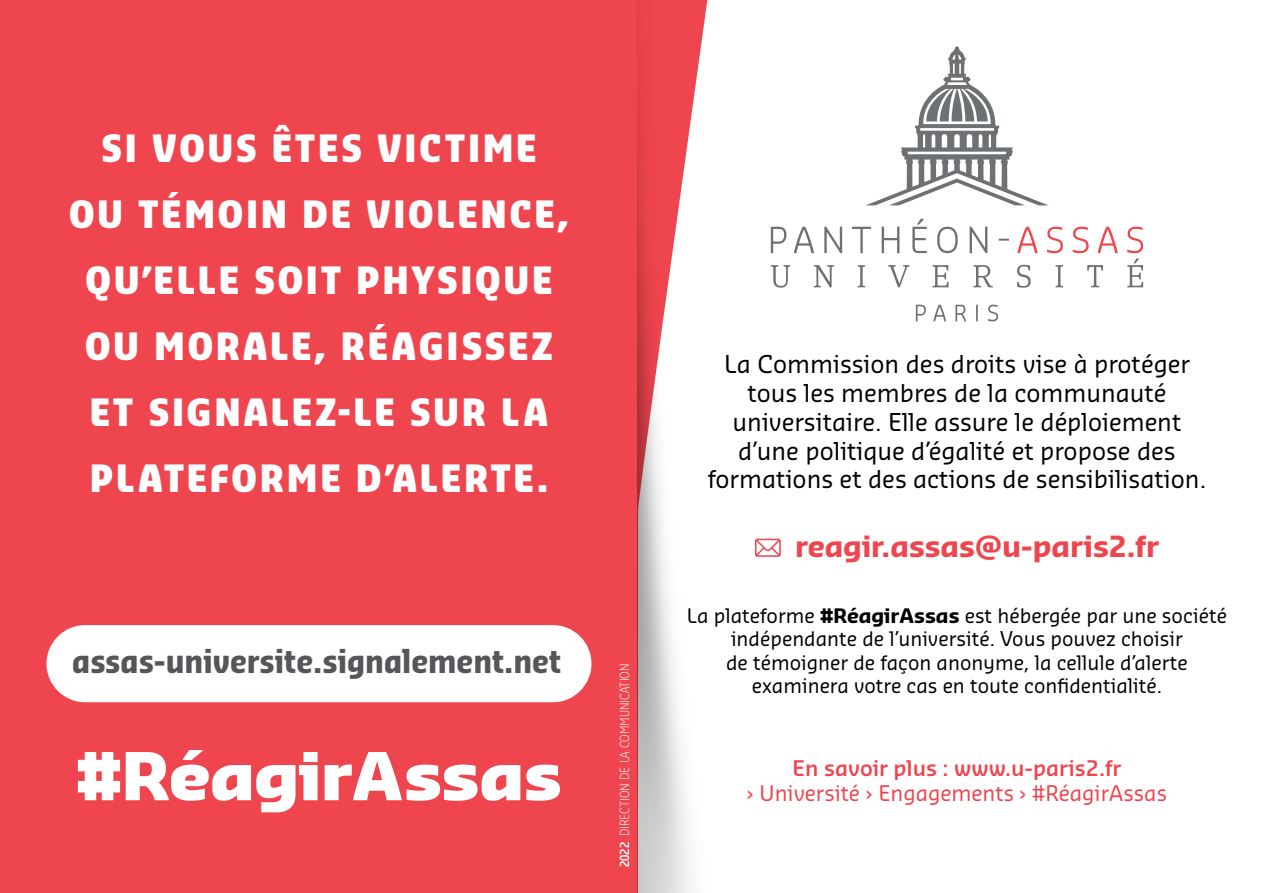
<style>
.page{position:relative;width:1276px;height:893px;background:#fff}
.page>*{position:absolute;margin:0;border:0;box-sizing:border-box;transform-origin:0 0}
.t1{font:900 64.2px "Sansa Pro";color:#fff}
.t2{font:900 36px/66px "Sansa Con Pro";letter-spacing:.075em;color:#fff;text-align:center}
.t3{font:700 31.5px "Sansa Con Pro";color:#56565a}
.t4{font:700 28.5px "Sansa Pro";color:#ef454e}
.t5{font:24px/28.8px "Sansa Pro";color:#000;text-align:center}
.t6{font:21px "Sansa Pro";color:#ef454e}
.t7{font:600 21px "Sansa Pro";color:#ef454e}
.t8{font:19.5px/23.4px "Sansa Pro";color:#000;text-align:center}
.t9{font:300 12px "Sansa Slab Con Pro";color:#fff}
.s1{font-weight:600}
.s2{font-weight:700}
</style>
<div class="page">
<div style="left:0;top:0;width:638px;height:893px;background:#ef454e"></div>
<div style="left:47px;top:625px;width:544px;height:77px;background:#fff;border-radius:39px"></div>
<img style="left:638px;top:0;width:70px;height:893px">
<svg style="left:771px;top:227px;width:15px;height:26px"></svg>
<svg style="left:794px;top:227px;width:20px;height:26px"></svg>
<svg style="left:824px;top:227px;width:18px;height:26px"></svg>
<svg style="left:852px;top:227px;width:19px;height:26px"></svg>
<svg style="left:881px;top:227px;width:18px;height:26px"></svg>
<svg style="left:912px;top:219px;width:14px;height:34px"></svg>
<svg style="left:937px;top:227px;width:20px;height:26px"></svg>
<svg style="left:969px;top:227px;width:18px;height:26px"></svg>
<svg style="left:998px;top:239px;width:11px;height:2px"></svg>
<svg style="left:1017px;top:227px;width:20px;height:26px"></svg>
<svg style="left:1047px;top:227px;width:16px;height:26px"></svg>
<svg style="left:1072px;top:227px;width:16px;height:26px"></svg>
<svg style="left:1097px;top:227px;width:20px;height:26px"></svg>
<svg style="left:916px;top:305px;width:10px;height:16px"></svg>
<svg style="left:933px;top:305px;width:13px;height:16px"></svg>
<svg style="left:955px;top:305px;width:11px;height:16px"></svg>
<svg style="left:976px;top:305px;width:2px;height:16px"></svg>
<svg style="left:988px;top:305px;width:10px;height:16px"></svg>
<svg style="left:771px;top:265px;width:19px;height:23px"></svg>
<svg style="left:814px;top:265px;width:20px;height:22px"></svg>
<svg style="left:857px;top:265px;width:8px;height:22px"></svg>
<svg style="left:888px;top:265px;width:21px;height:22px"></svg>
<svg style="left:932px;top:265px;width:16px;height:22px"></svg>
<svg style="left:973px;top:265px;width:19px;height:22px"></svg>
<svg style="left:1017px;top:265px;width:13px;height:23px"></svg>
<svg style="left:1055px;top:265px;width:8px;height:22px"></svg>
<svg style="left:1087px;top:265px;width:16px;height:22px"></svg>
<svg style="left:1127px;top:227px;width:16px;height:60px"></svg>
<svg style="left:866px;top:46px;width:182px;height:159px"></svg>
<svg style="left:755px;top:539px;width:26px;height:18px"></svg>
<h2 class="t2" style="left:69px;top:116px;width:501px">SI VOUS ÊTES VICTIME<br>OU TÉMOIN DE VIOLENCE,<br>QU’ELLE SOIT PHYSIQUE<br>OU MORALE, RÉAGISSEZ<br>ET SIGNALEZ-LE SUR LA<br>PLATEFORME D’ALERTE.</h2>
<h3 class="t3" style="left:72px;top:640px;width:490px">assas-universite.signalement.net</h3>
<h1 class="t1" style="left:76px;top:732px;width:487px">#RéagirAssas</h1>
<p class="t9" style="left:616px;top:867px;width:205px;rotate:-90deg"><span class="s1">2022</span> DIRECTION DE LA COMMUNICATION</p>
<p class="t5" style="left:708px;top:350px;width:500px">La Commission des droits vise à protéger tous les membres de la communauté universitaire. Elle assure le déploiement d’une politique d’égalité et propose des formations et des actions de sensibilisation.</p>
<h3 class="t4" style="left:795px;top:526px;width:365px">reagir.assas@u-paris2.fr</h3>
<p class="t8" style="left:687px;top:604px;width:542px">La plateforme <span class="s2">#RéagirAssas</span> est hébergée par une société indépendante de l’université. Vous pouvez choisir<br>de témoigner de façon anonyme, la cellule d’alerte examinera votre cas en toute confidentialité.</p>
<p class="t7" style="left:792px;top:754px;width:330px">En savoir plus : www.u-paris2.fr</p>
<p class="t6" style="left:747px;top:779px;width:421px">› Université › Engagements › #RéagirAssas</p>
</div>
